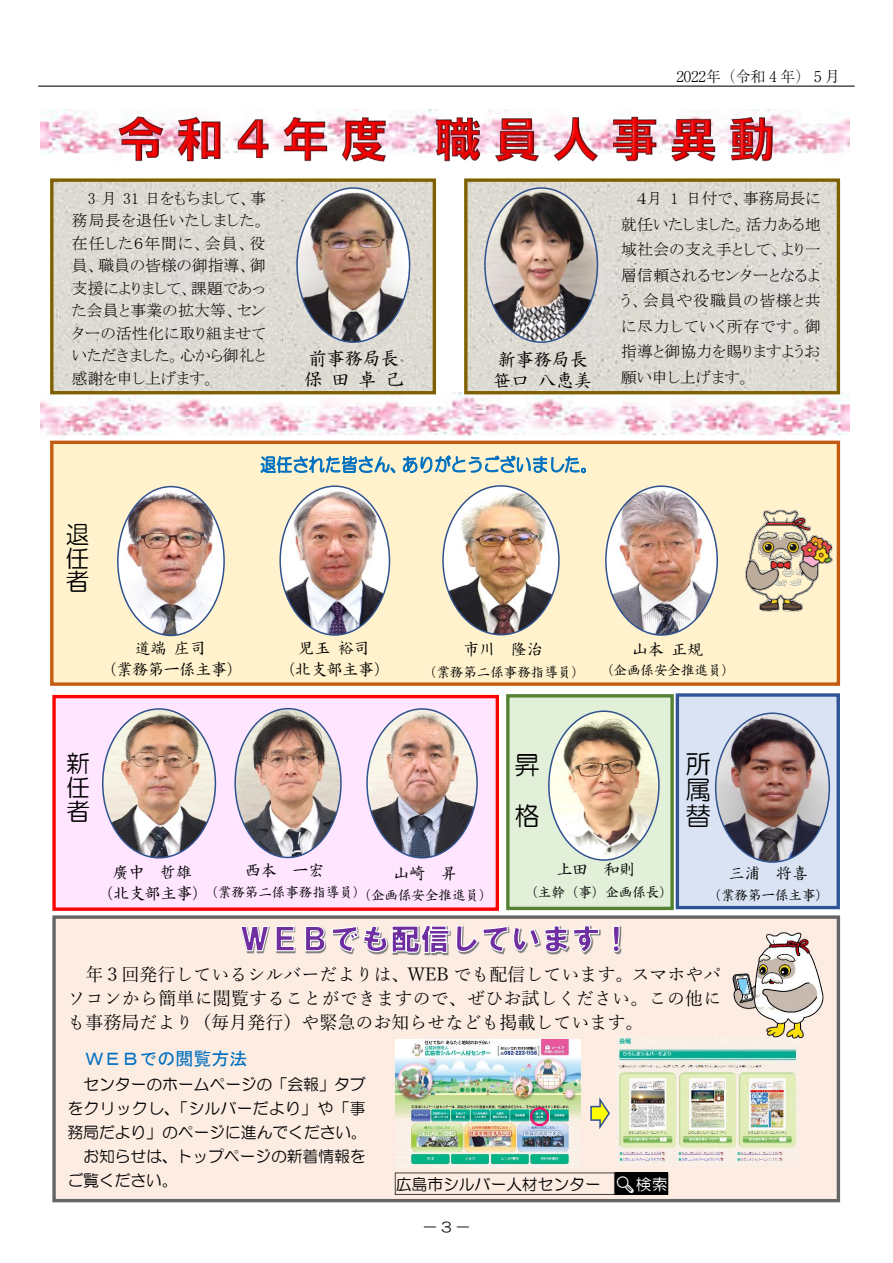
<style>
.page{position:relative;width:893px;height:1263px;background:#fff}
.page>*{position:absolute;margin:0;border:0;box-sizing:border-box;transform-origin:0 0}
.t1{font:25.5px/25.5px "HG Maru Gothic MPRO";color:#000;text-align:justify}
.t2{font:24px/24px "HG Maru Gothic MPRO";color:#000;text-align:justify}
.t3{font:18px/24px "Yu Mincho";color:#000;text-align:justify}
.t4{font:18px "HG Maru Gothic MPRO";letter-spacing:.02em;color:#0070c0;scale:.88 1}
.t5{font:18px/21px "HG Seikaishotai PRO";color:#000;text-align:right}
.t6{font:18px "MS Gothic";color:#0070c0}
.t7{font:15.9px/22.5px "MS P Mincho";letter-spacing:.01em;color:#000;text-align:justify}
.t8{font:15.9px "HG Maru Gothic MPRO";color:#000}
.t9{font:15.9px/21px "HG Seikaishotai PRO";color:#000}
.t10{font:15.9px "HG Maru Gothic MPRO";letter-spacing:.02em;color:#000}
.t11{font:15.9px "MS P Mincho";letter-spacing:-.01em;color:#000}
.t12{font:15.9px "HG Maru Gothic MPRO";color:#fff}
.t13{font:300 14.85px "Ryumin Pro";color:#000}
.t14{font:13.8px "HG Maru Gothic MPRO";color:#000;scale:1.1 1}
.t15{font:13.5px "HG Seikaishotai PRO";color:#000}
</style>
<div class="page">
<img style="left:41px;top:392px;width:808px;height:54px">
<div style="left:54px;top:697px;width:443px;height:212px;background:#ffe5ff"></div>
<div style="left:52px;top:695px;width:447px;height:216px;border:3px solid #f00"></div>
<div style="left:677px;top:695px;width:161px;height:212px;background:#d9e3f3"></div>
<div style="left:676px;top:693px;width:164px;height:216px;border:3px solid #2f5597"></div>
<svg style="left:54px;top:182px;width:378px;height:208px;background:#dcd9d2"></svg>
<div style="left:50px;top:178px;width:386px;height:216px;border:3px solid #7f6000"></div>
<svg style="left:466px;top:180px;width:372px;height:213px;background:#dcd9d2"></svg>
<div style="left:464px;top:178px;width:376px;height:216px;border:3px solid #7f6000"></div>
<div style="left:54px;top:917px;width:784px;height:284px;background:#fcece2"></div>
<div style="left:52px;top:915px;width:788px;height:287px;border:3px solid #666565"></div>
<div style="left:52px;top:442px;width:786px;height:242px;background:#fff2cc"></div>
<div style="left:50px;top:441px;width:790px;height:245px;border:3px solid #c55a11"></div>
<div style="left:508px;top:696px;width:164px;height:212px;background:#e2efd9"></div>
<div style="left:506px;top:694px;width:168px;height:216px;border:3px solid #548235"></div>
<img style="left:237px;top:709px;width:104px;height:148px">
<div style="left:234px;top:708px;width:108px;height:150px;border:2px solid #2f528f;border-radius:50%"></div>
<img style="left:367px;top:709px;width:110px;height:149px">
<img style="left:716px;top:715px;width:113px;height:147px">
<img style="left:103px;top:709px;width:112px;height:149px">
<img style="left:745px;top:506px;width:96px;height:113px">
<svg style="left:240px;top:924px;width:380px;height:32px"></svg>
<img style="left:118px;top:487px;width:106px;height:148px">
<div style="left:117px;top:486px;width:108px;height:150px;border:2px solid #2f528f;border-radius:50%"></div>
<img style="left:297px;top:188px;width:113px;height:154px">
<img style="left:282px;top:488px;width:107px;height:147px">
<img style="left:41px;top:109px;width:808px;height:45px">
<img style="left:395px;top:1039px;width:186px;height:128px">
<img style="left:606px;top:488px;width:111px;height:146px">
<img style="left:617px;top:1036px;width:182px;height:126px">
<img style="left:443px;top:486px;width:116px;height:149px">
<svg style="left:590px;top:1097px;width:20px;height:32px"></svg>
<img style="left:530px;top:1108px;width:19px;height:18px">
<img style="left:109px;top:109px;width:675px;height:53px">
<img style="left:394px;top:1172px;width:210px;height:23px">
<img style="left:604px;top:1172px;width:65px;height:23px">
<div style="left:615px;top:1173px;width:52px;height:22px;background:#000"></div>
<img style="left:549px;top:713px;width:110px;height:147px">
<img style="left:485px;top:188px;width:112px;height:154px">
<img style="left:727px;top:932px;width:97px;height:110px">
<hr style="left:38px;top:86px;width:817px;height:1px;background:#000">
<p class="t13" style="left:676px;top:65px;width:165px">2022年（令和 4 年） 5 月</p>
<p class="t7" style="left:72px;top:187px;width:195px;text-indent:16px">3 月 31 日をもちまして、事務局長を退任いたしました。在任した６年間に、会員、役員、職員の皆様の御指導、御支援によりまして、課題であった会員と事業の拡大等、センターの活性化に取り組ませていただきました。心から御礼と感謝を申し上げます。</p>
<p class="t5" style="left:309px;top:348px;width:96px">前事務局長己</p>
<p class="t5" style="left:304px;top:369px;width:73px">保田卓</p>
<p class="t5" style="left:498px;top:349px;width:96px">新事務局長八恵美</p>
<p class="t5" style="left:493px;top:370px;width:37px">笹口</p>
<p class="t2" style="left:66px;top:522px;width:25px">退任者</p>
<p class="t4" style="left:260px;top:456px;width:167px">退任された皆さん、</p>
<p class="t4" style="left:402px;top:456px;width:222px">ありがとうございました。</p>
<p class="t11" style="left:686px;top:191px;width:136px">日付で、事務局長に</p>
<p class="t7" style="left:621px;top:186px;width:201px;line-height:25.5px;text-align:left;text-indent:16px">４月<br>就任いたしました。活力ある地域社会の支え手として、より一層信頼されるセンターとなるよう、会員や役職員の皆様と共に尽力していく所存です。御指導と御協力を賜りますようお願い申し上げます。</p>
<p class="t7" style="left:670px;top:187px;width:9px">1</p>
<p class="t9" style="left:101px;top:638px;width:143px;text-indent:34px">道端<br>（業務第一係主事(</p>
<p class="t9" style="left:174px;top:638px;width:33px">庄司</p>
<p class="t9" style="left:632px;top:638px;width:33px">山本</p>
<p class="t15" style="left:600px;top:664px;width:136px">（企画係安全推進員(</p>
<p class="t9" style="left:279px;top:638px;width:112px;text-indent:19px">児玉<br>（北支部主事(</p>
<p class="t9" style="left:671px;top:638px;width:33px">正規</p>
<p class="t9" style="left:338px;top:638px;width:33px">裕司</p>
<p class="t9" style="left:464px;top:639px;width:33px">市川</p>
<p class="t15" style="left:423px;top:665px;width:163px">（業務第二係事務指導員(</p>
<p class="t9" style="left:511px;top:639px;width:33px">隆治</p>
<p class="t2" style="left:66px;top:752px;width:25px">新任者</p>
<p class="t1" style="left:685px;top:751px;width:27px">所属替</p>
<p class="t9" style="left:160px;top:862px;width:33px">哲雄</p>
<p class="t1" style="left:514px;top:739px;width:27px;line-height:51.2px">昇格</p>
<p class="t9" style="left:604px;top:859px;width:33px">和則</p>
<p class="t9" style="left:245px;top:860px;width:33px">西本</p>
<p class="t15" style="left:204px;top:885px;width:163px">（業務第二係事務指導員(</p>
<p class="t9" style="left:98px;top:862px;width:112px;text-indent:15px">廣中<br>（北支部主事(</p>
<p class="t9" style="left:292px;top:860px;width:33px">一宏</p>
<p class="t9" style="left:556px;top:859px;width:33px">上田</p>
<p class="t15" style="left:524px;top:885px;width:150px">（主幹（事）企画係長(</p>
<p class="t9" style="left:393px;top:862px;width:33px">山崎</p>
<p class="t15" style="left:357px;top:888px;width:137px">（企画係安全推進員(</p>
<p class="t9" style="left:776px;top:863px;width:33px">将喜</p>
<p class="t9" style="left:441px;top:862px;width:17px">昇</p>
<p class="t9" style="left:729px;top:863px;width:33px">三浦</p>
<p class="t15" style="left:707px;top:888px;width:123px">（業務第一係主事(</p>
<p class="t3" style="left:67px;top:960px;width:655px;text-indent:18px">年３回発行しているシルバーだよりは、WEB でも配信しています。スマホやパソコンから簡単に閲覧することができますので、ぜひお試しください。この他にも事務局だより（毎月発行）や緊急のお知らせなども掲載しています。</p>
<p class="t6" style="left:85px;top:1050px;width:164px">ＷＥＢでの閲覧方法</p>
<p class="t8" style="left:83px;top:1076px;width:284px">センターのホームページの「会報」タブ</p>
<p class="t10" style="left:67px;top:1100px;width:300px">をクリックし、「シルバーだより」や「事</p>
<p class="t8" style="left:67px;top:1124px;width:301px">務局だより」のページに進んでください。</p>
<p class="t8" style="left:83px;top:1148px;width:284px">お知らせは、トップページの新着情報を</p>
<p class="t8" style="left:67px;top:1172px;width:112px">ご覧ください。</p>
<p class="t14" style="left:422px;top:1220px;width:45px">－ 3 －</p>
<p class="t8" style="left:396px;top:1176px;width:207px">広島市シルバー人材センター</p>
<p class="t12" style="left:636px;top:1176px;width:33px">検索</p>
</div>
